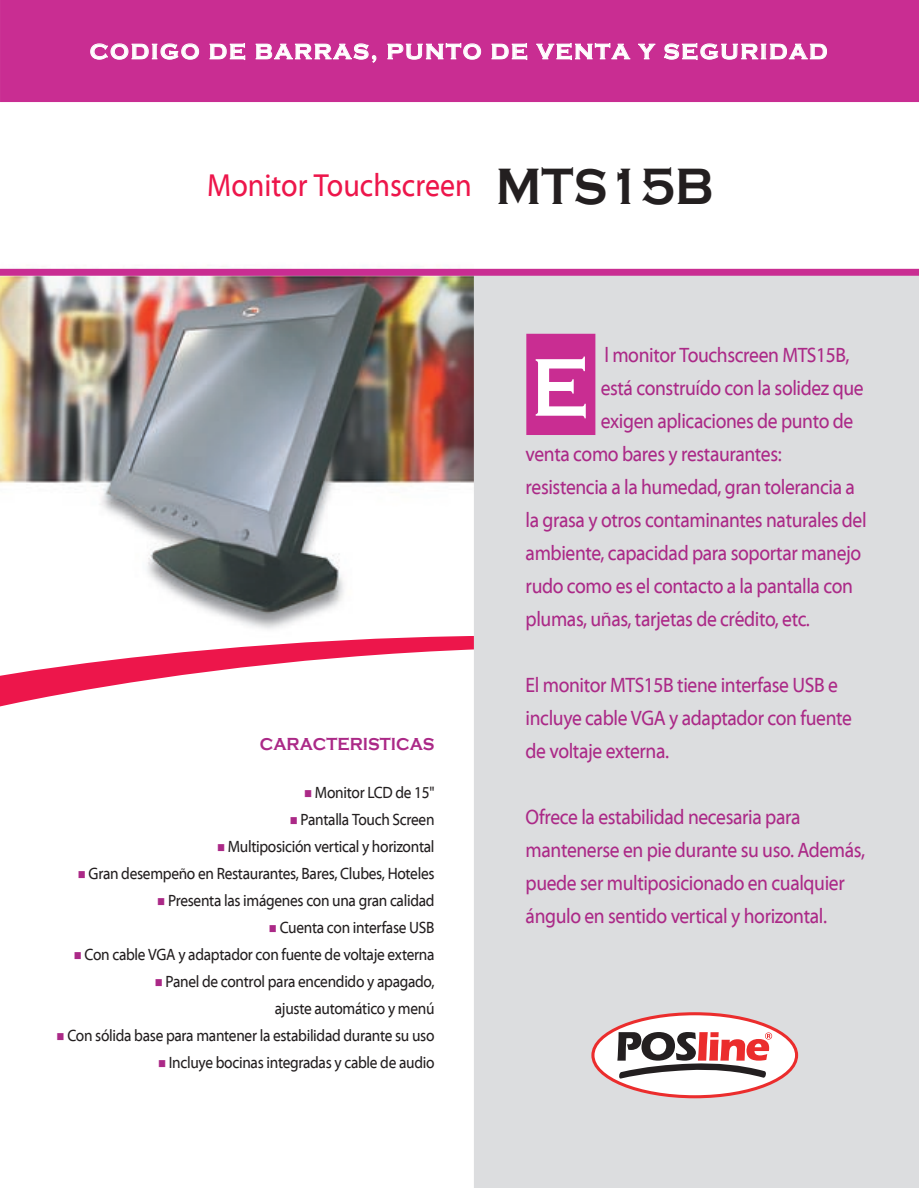
<style>
.page{position:relative;width:919px;height:1188px;background:#fff}
.page>*{position:absolute;margin:0;border:0;box-sizing:border-box;transform-origin:0 0}
.t1{font:700 84.75px "Copperplate T";color:#fff;scale:.9 1}
.t2{font:32.1px "Myriad Web Pro";color:#ed164b;scale:.9 1}
.t3{font:700 22.05px "Copperplate T";letter-spacing:.08em;color:#fff}
.t4{font:21px/33px "Myriad Web Pro";letter-spacing:-.02em;color:#ab2987;scale:.9 1}
.t5{font:700 18px "Copperplate T";color:#ab2987;scale:.9 1}
.t6{font:16.5px/27px "Myriad Web Pro";letter-spacing:-.02em;color:#231f20;text-align:right;scale:.9 1}
.s1{font-family:"Copperplate T";font-weight:700;font-size:52.65px;color:#231f20}
.s2{color:#ab2987}
</style>
<div class="page">
<img style="left:0;top:102px;width:473px;height:494px">
<svg style="left:0;top:596px;width:473px;height:111px"></svg>
<div style="left:473px;top:275px;width:445px;height:913px;background:#dcdddf"></div>
<div style="left:526px;top:334px;width:69px;height:101px;background:#c92d92"></div>
<div style="left:0;top:0;width:918px;height:102px;background:#c92d92"></div>
<div style="left:0;top:269px;width:918px;height:7px;background:#c92d92"></div>
<div style="left:592px;top:1014px;width:204px;height:83px;background:#fff;border-radius:50%"></div>
<div style="left:591px;top:1012px;width:206px;height:86px;border:3px solid #eb2d2d;border-radius:50%"></div>
<svg style="left:617px;top:1032px;width:154px;height:47px"></svg>
<p class="t3" style="left:90px;top:38px;width:738px">CODIGO DE BARRAS, PUNTO DE VENTA Y SEGURIDAD</p>
<h2 class="t2" style="left:207px;top:172px;width:563px">Monitor Touchscreen <span class="s1">MTS15B</span></h2>
<p class="t5" style="left:260px;top:733px;width:196px">CARACTERISTICAS</p>
<p class="t6" style="left:304px;top:781px;width:146px"><span class="s2">■</span> Monitor LCD de 15"</p>
<p class="t6" style="left:289px;top:808px;width:162px"><span class="s2">■</span> Pantalla Touch Screen</p>
<p class="t6" style="left:217px;top:835px;width:243px"><span class="s2">■</span> Multiposición vertical y horizontal</p>
<p class="t6" style="left:78px;top:862px;width:397px"><span class="s2">■</span> Gran desempeño en Restaurantes, Bares, Clubes, Hoteles</p>
<p class="t6" style="left:157px;top:889px;width:309px"><span class="s2">■</span> Presenta las imágenes con una gran calidad</p>
<p class="t6" style="left:269px;top:916px;width:185px"><span class="s2">■</span> Cuenta con interfase USB</p>
<p class="t6" style="left:74px;top:943px;width:402px"><span class="s2">■</span> Con cable VGA y adaptador con fuente de voltaje externa</p>
<p class="t6" style="left:155px;top:970px;width:312px"><span class="s2">■</span> Panel de control para encendido y apagado, ajuste automático y menú</p>
<p class="t6" style="left:57px;top:1024px;width:421px"><span class="s2">■</span> Con sólida base para mantener la estabilidad durante su uso</p>
<p class="t6" style="left:158px;top:1051px;width:308px"><span class="s2">■</span> Incluye bocinas integradas y cable de audio</p>
<p class="t4" style="left:604px;top:340px;width:274px">l monitor Touchscreen MTS15B,</p>
<p class="t4" style="left:600px;top:373px;width:293px">está construído con la solidez que</p>
<p class="t4" style="left:600px;top:406px;width:282px">exigen aplicaciones de punto de</p>
<p class="t4" style="left:525px;top:439px;width:286px">venta como bares y restaurantes:</p>
<p class="t4" style="left:525px;top:472px;width:367px">resistencia a la humedad, gran tolerancia a</p>
<p class="t4" style="left:525px;top:505px;width:380px">la grasa y otros contaminantes naturales del</p>
<p class="t4" style="left:525px;top:538px;width:374px">ambiente, capacidad para soportar manejo</p>
<p class="t4" style="left:525px;top:571px;width:365px">rudo como es el contacto a la pantalla con</p>
<p class="t4" style="left:525px;top:604px;width:317px">plumas, uñas, tarjetas de crédito, etc.</p>
<h1 class="t1" style="left:531px;top:337px;width:66px">E</h1>
<p class="t4" style="left:525px;top:670px;width:364px">El monitor MTS15B tiene interfase USB e incluye cable VGA y adaptador con fuente de voltaje externa.</p>
<p class="t4" style="left:525px;top:802px;width:378px">Ofrece la estabilidad necesaria para mantenerse en pie durante su uso. Además, puede ser multiposicionado en cualquier ángulo en sentido vertical y horizontal.</p>
</div>
